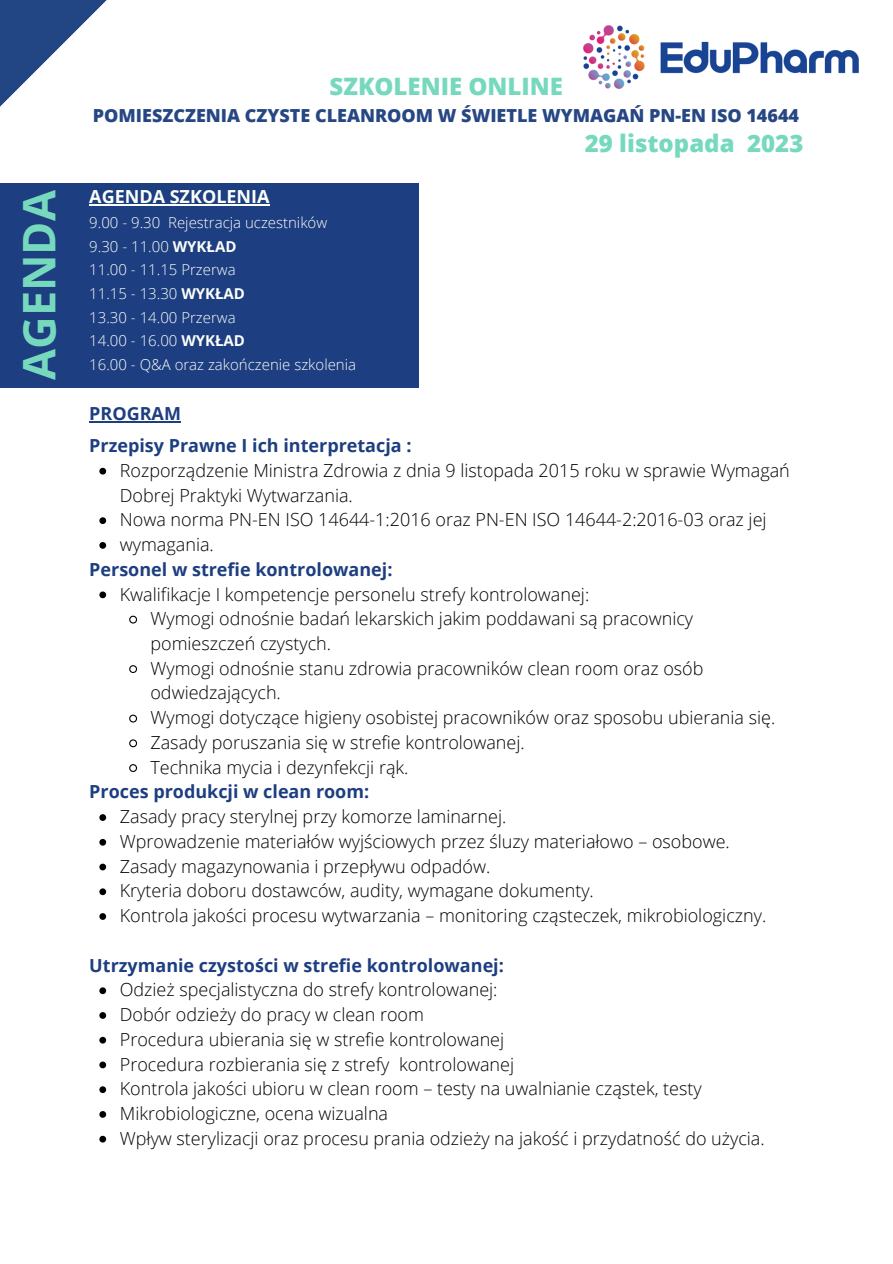
<style>
.page{position:relative;width:893px;height:1264px;background:#fff}
.page>*{position:absolute;margin:0;border:0;box-sizing:border-box;transform-origin:0 0}
.t1{font:700 45px "Open Sans";color:#76d9bd}
.t2{font:800 24px "Open Sans";color:#76d9bd}
.t3{font:300 18px/24.8px "Open Sans";color:#000}
.t4{font:700 18px "Open Sans";color:#1d3e80}
.t5{font:800 18px "Open Sans";color:#264783}
.t6{font:700 18px "Open Sans";color:#fcfef9}
.t7{font:300 15px "Open Sans";color:#fcfef9}
.s1{font-weight:700}
</style>
<div class="page">
<div style="left:0;top:183px;width:418px;height:204px;background:#1d3e80"></div>
<hr style="left:89px;top:204px;width:181px;height:2px;background:#fcfef9">
<hr style="left:89px;top:421px;width:92px;height:2px;background:#1d3e80">
<svg style="left:0;top:0;width:107px;height:107px"></svg>
<svg style="left:99px;top:468px;width:7px;height:6px"></svg>
<svg style="left:99px;top:517px;width:7px;height:7px"></svg>
<svg style="left:99px;top:542px;width:7px;height:7px"></svg>
<svg style="left:99px;top:591px;width:7px;height:7px"></svg>
<svg style="left:129px;top:615px;width:9px;height:9px"></svg>
<svg style="left:129px;top:665px;width:9px;height:8px"></svg>
<svg style="left:129px;top:714px;width:9px;height:9px"></svg>
<svg style="left:129px;top:739px;width:9px;height:9px"></svg>
<svg style="left:129px;top:764px;width:9px;height:8px"></svg>
<svg style="left:99px;top:814px;width:7px;height:7px"></svg>
<svg style="left:99px;top:839px;width:7px;height:6px"></svg>
<svg style="left:99px;top:863px;width:7px;height:7px"></svg>
<svg style="left:99px;top:888px;width:7px;height:7px"></svg>
<svg style="left:99px;top:913px;width:7px;height:6px"></svg>
<svg style="left:99px;top:987px;width:7px;height:7px"></svg>
<svg style="left:99px;top:1012px;width:7px;height:6px"></svg>
<svg style="left:99px;top:1036px;width:7px;height:7px"></svg>
<svg style="left:99px;top:1061px;width:7px;height:7px"></svg>
<svg style="left:99px;top:1086px;width:7px;height:7px"></svg>
<svg style="left:99px;top:1111px;width:7px;height:6px"></svg>
<svg style="left:99px;top:1135px;width:7px;height:7px"></svg>
<img style="left:583px;top:26px;width:275px;height:63px">
<p class="t1" style="left:8px;top:380px;width:191px;rotate:-90deg">AGENDA</p>
<p class="t2" style="left:329px;top:69px;width:235px">SZKOLENIE ONLINE</p>
<p class="t5" style="left:93px;top:102px;width:707px">POMIESZCZENIA CZYSTE CLEANROOM W ŚWIETLE WYMAGAŃ PN-EN ISO 14644</p>
<p class="t2" style="left:585px;top:126px;width:220px">29 listopada 2023</p>
<p class="t6" style="left:89px;top:184px;width:182px">AGENDA SZKOLENIA</p>
<p class="t7" style="left:89px;top:212px;width:239px">9.00 - 9.30 Rejestracja uczestników</p>
<p class="t7" style="left:89px;top:236px;width:149px">9.30 - 11.00 <span class="s1">WYKŁAD</span></p>
<p class="t7" style="left:89px;top:259px;width:148px">11.00 - 11.15 Przerwa</p>
<p class="t7" style="left:89px;top:283px;width:157px">11.15 - 13.30 <span class="s1">WYKŁAD</span></p>
<p class="t7" style="left:89px;top:306px;width:148px">13.30 - 14.00 Przerwa</p>
<p class="t7" style="left:89px;top:330px;width:157px">14.00 - 16.00 <span class="s1">WYKŁAD</span></p>
<p class="t7" style="left:89px;top:354px;width:268px">16.00 - Q&amp;A oraz zakończenie szkolenia</p>
<p class="t4" style="left:89px;top:401px;width:93px">PROGRAM</p>
<p class="t4" style="left:89px;top:433px;width:324px">Przepisy Prawne I ich interpretacja :</p>
<p class="t3" style="left:120px;top:457px;width:671px">Rozporządzenie Ministra Zdrowia z dnia 9 listopada 2015 roku w sprawie Wymagań<br>Dobrej Praktyki Wytwarzania.</p>
<p class="t3" style="left:120px;top:507px;width:648px">Nowa norma PN-EN ISO 14644-1:2016 oraz PN-EN ISO 14644-2:2016-03 oraz jej</p>
<p class="t3" style="left:120px;top:531px;width:95px">wymagania.</p>
<p class="t3" style="left:120px;top:581px;width:471px">Kwalifikacje I kompetencje personelu strefy kontrolowanej:</p>
<p class="t3" style="left:150px;top:606px;width:544px">Wymogi odnośnie badań lekarskich jakim poddawani są pracownicy pomieszczeń czystych.</p>
<p class="t3" style="left:150px;top:655px;width:554px">Wymogi odnośnie stanu zdrowia pracowników clean room oraz osób odwiedzających.</p>
<p class="t3" style="left:150px;top:704px;width:626px">Wymogi dotyczące higieny osobistej pracowników oraz sposobu ubierania się.</p>
<p class="t3" style="left:150px;top:729px;width:376px">Zasady poruszania się w strefie kontrolowanej.</p>
<p class="t3" style="left:150px;top:754px;width:259px">Technika mycia i dezynfekcji rąk.</p>
<p class="t3" style="left:120px;top:803px;width:388px">Zasady pracy sterylnej przy komorze laminarnej.</p>
<p class="t3" style="left:120px;top:828px;width:611px">Wprowadzenie materiałów wyjściowych przez śluzy materiałowo – osobowe.</p>
<p class="t3" style="left:120px;top:853px;width:372px">Zasady magazynowania i przepływu odpadów.</p>
<p class="t3" style="left:120px;top:878px;width:475px">Kryteria doboru dostawców, audity, wymagane dokumenty.</p>
<p class="t3" style="left:120px;top:902px;width:648px">Kontrola jakości procesu wytwarzania – monitoring cząsteczek, mikrobiologiczny.</p>
<p class="t4" style="left:89px;top:556px;width:305px">Personel w strefie kontrolowanej:</p>
<p class="t4" style="left:89px;top:779px;width:281px">Proces produkcji w clean room:</p>
<p class="t4" style="left:89px;top:952px;width:416px">Utrzymanie czystości w strefie kontrolowanej:</p>
<p class="t3" style="left:120px;top:977px;width:379px">Odzież specjalistyczna do strefy kontrolowanej:</p>
<p class="t3" style="left:120px;top:1001px;width:305px">Dobór odzieży do pracy w clean room</p>
<p class="t3" style="left:120px;top:1026px;width:386px">Procedura ubierania się w strefie kontrolowanej</p>
<p class="t3" style="left:120px;top:1051px;width:395px">Procedura rozbierania się z strefy kontrolowanej</p>
<p class="t3" style="left:120px;top:1075px;width:583px">Kontrola jakości ubioru w clean room – testy na uwalnianie cząstek, testy</p>
<p class="t3" style="left:120px;top:1100px;width:270px">Mikrobiologiczne, ocena wizualna</p>
<p class="t3" style="left:120px;top:1125px;width:646px">Wpływ sterylizacji oraz procesu prania odzieży na jakość i przydatność do użycia.</p>
</div>
